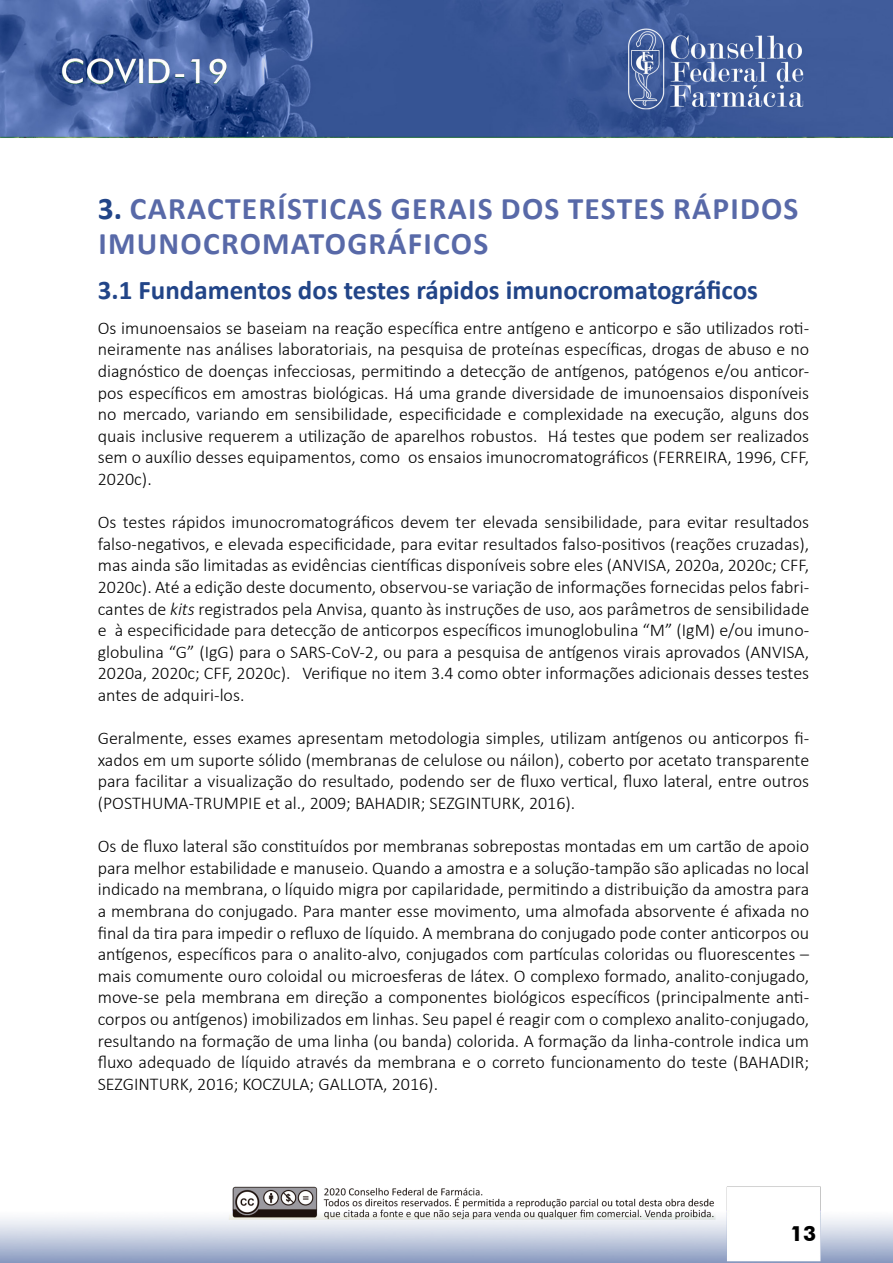
<style>
.page{position:relative;width:893px;height:1263px;background:#fff}
.page>*{position:absolute;margin:0;border:0;box-sizing:border-box;transform-origin:0 0}
.t1{font:700 31.5px/34.5px "Calibri";letter-spacing:.04em;color:#5869a8}
.t2{font:700 27px "Calibri";color:#224588}
.t3{font:700 21px "Futura BT";color:#000}
.t4{font:300 18px/21.6px "Calibri";color:#000;text-align:justify}
.s1{color:#224588}
.s2{font-style:italic}
</style>
<div class="page">
<img style="left:0;top:0;width:893px;height:1263px">
<h1 class="t1" style="left:98px;top:191px;width:702px"><span class="s1">3.</span> CARACTERÍSTICAS GERAIS DOS TESTES RÁPIDOS<br>IMUNOCROMATOGRÁFICOS</h1>
<h2 class="t2" style="left:98px;top:271px;width:662px">3.1 Fundamentos dos testes rápidos imunocromatográficos</h2>
<p class="t4" style="left:98px;top:317px;width:713px">Os imunoensaios se baseiam na reação específica entre antígeno e anticorpo e são utilizados roti&shy;neiramente nas análises laboratoriais, na pesquisa de proteínas específicas, drogas de abuso e no diagnóstico de doenças infecciosas, permitindo a detecção de antígenos, patógenos e/ou anticor&shy;pos específicos em amostras biológicas. Há uma grande diversidade de imunoensaios disponíveis no mercado, variando em sensibilidade, especificidade e complexidade na execução, alguns dos quais inclusive requerem a utilização de aparelhos robustos. Há testes que podem ser realizados sem o auxílio desses equipamentos, como os ensaios imunocromatográficos (FERREIRA, 1996, CFF, 2020c).</p>
<p class="t4" style="left:98px;top:511px;width:713px">Os testes rápidos imunocromatográficos devem ter elevada sensibilidade, para evitar resultados falso-negativos, e elevada especificidade, para evitar resultados falso-positivos (reações cruzadas), mas ainda são limitadas as evidências científicas disponíveis sobre eles (ANVISA, 2020a, 2020c; CFF, 2020c). Até a edição deste documento, observou-se variação de informações fornecidas pelos fabri&shy;cantes de <span class="s2">kits</span> registrados pela Anvisa, quanto às instruções de uso, aos parâmetros de sensibilidade e à especificidade para detecção de anticorpos específicos imunoglobulina “M” (IgM) e/ou imuno&shy;globulina “G” (IgG) para o SARS-CoV-2, ou para a pesquisa de antígenos virais aprovados (ANVISA, 2020a, 2020c; CFF, 2020c). Verifique no item 3.4 como obter informações adicionais desses testes antes de adquiri-los.</p>
<p class="t4" style="left:98px;top:727px;width:713px">Geralmente, esses exames apresentam metodologia simples, utilizam antígenos ou anticorpos fi&shy;xados em um suporte sólido (membranas de celulose ou náilon), coberto por acetato transparente para facilitar a visualização do resultado, podendo ser de fluxo vertical, fluxo lateral, entre outros (POSTHUMA-TRUMPIE et al., 2009; BAHADIR; SEZGINTURK, 2016).</p>
<p class="t4" style="left:98px;top:835px;width:713px">Os de fluxo lateral são constituídos por membranas sobrepostas montadas em um cartão de apoio para melhor estabilidade e manuseio. Quando a amostra e a solução-tampão são aplicadas no local indicado na membrana, o líquido migra por capilaridade, permitindo a distribuição da amostra para a membrana do conjugado. Para manter esse movimento, uma almofada absorvente é afixada no final da tira para impedir o refluxo de líquido. A membrana do conjugado pode conter anticorpos ou antígenos, específicos para o analito-alvo, conjugados com partículas coloridas ou fluorescentes – mais comumente ouro coloidal ou microesferas de látex. O complexo formado, analito-conjugado, move-se pela membrana em direção a componentes biológicos específicos (principalmente anti&shy;corpos ou antígenos) imobilizados em linhas. Seu papel é reagir com o complexo analito-conjugado, resultando na formação de uma linha (ou banda) colorida. A formação da linha-controle indica um fluxo adequado de líquido através da membrana e o correto funcionamento do teste (BAHADIR; SEZGINTURK, 2016; KOCZULA; GALLOTA, 2016).</p>
<p class="t3" style="left:790px;top:1220px;width:28px">13</p>
</div>
